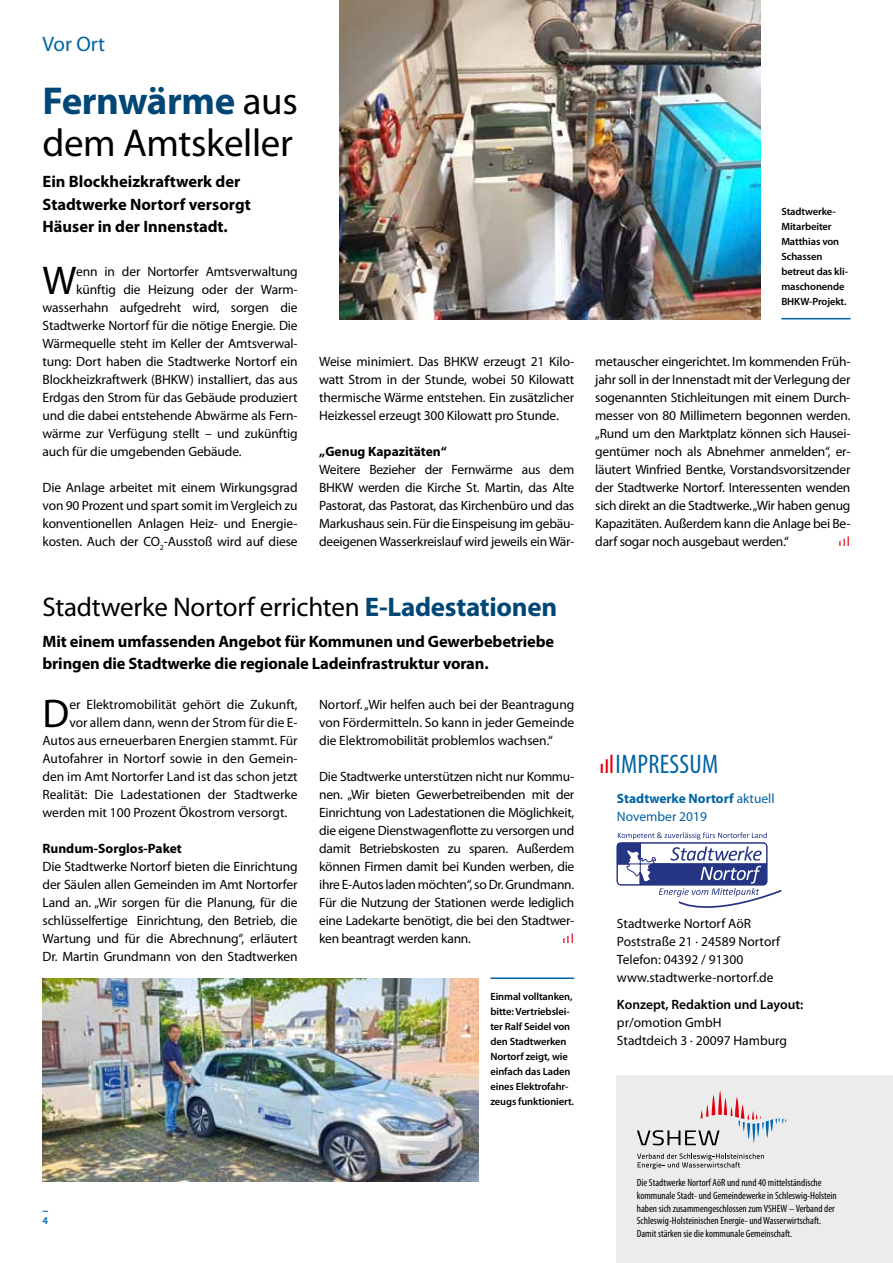
<style>
.page{position:relative;width:893px;height:1263px;background:#fff}
.page>*{position:absolute;margin:0;border:0;box-sizing:border-box;transform-origin:0 0}
.t1{font:40.2px "Myriad Pro";color:#000}
.t2{font:39px/42px "Myriad Pro";letter-spacing:-.01em;color:#000}
.t3{font:27px "Myriad Pro";letter-spacing:-.01em;color:#000}
.t4{font:condensed 27px "Myriad Pro";color:#0063a3}
.t5{font:21px "Myriad Pro";color:#0063a3}
.t6{font:700 16.5px/22.5px "Myriad Pro";letter-spacing:-.01em;color:#000}
.t7{font:13.5px/18px "Myriad Pro";letter-spacing:-.01em;color:#000;text-align:justify}
.t8{font:700 13.5px "Myriad Pro";color:#000}
.t9{font:13.5px/18px "Myriad Pro";color:#0063a3}
.t10{font:600 13.5px "Myriad Pro";color:#000}
.t11{font:condensed 10.5px/12.8px "Myriad Pro";color:#000}
.t12{font:600 10.5px/15px "Myriad Pro";letter-spacing:-.01em;color:#000}
.t13{font:600 10.5px "Myriad Pro";color:#0063a3}
.t14{font:6.75px "Myriad Pro";color:#e3000f;scale:2 1}
.s1{font-weight:700;color:#004776}
.s2{font-size:10.2px}
.s3{font-size:13.5px}
.s4{font-size:13.2px;color:#e3000f}
.s5{font-size:19.8px;color:#e3000f}
.s6{font-size:26.4px;color:#e3000f}
.s7{font-weight:700}
</style>
<div class="page">
<div style="left:617px;top:1076px;width:276px;height:187px;background:#ececed"></div>
<svg style="left:637px;top:1153px;width:127px;height:16px"></svg>
<svg style="left:637px;top:1090px;width:149px;height:55px"></svg>
<svg style="left:617px;top:832px;width:165px;height:76px"></svg>
<hr style="left:490px;top:977px;width:84px;height:2px;background:#0063a3">
<hr style="left:781px;top:318px;width:69px;height:1px;background:#0063a3">
<img style="left:43px;top:978px;width:435px;height:204px">
<img style="left:340px;top:0;width:420px;height:320px">
<h3 class="t5" style="left:43px;top:31px;width:64px">Vor Ort</h3>
<h2 class="t2" style="left:43px;top:80px;width:257px"><span class="s1">Fernwärme</span> aus dem Amtskeller</h2>
<p class="t6" style="left:43px;top:170px;width:210px">Ein Blockheizkraftwerk der<br>Stadtwerke Nortorf versorgt<br>Häuser in der Innenstadt.</p>
<h1 class="t1" style="left:43px;top:255px;width:36px">W</h1>
<p class="t7" style="left:76px;top:262px;width:223px">enn in der Nortorfer Amtsverwaltung</p>
<p class="t7" style="left:76px;top:280px;width:223px">künftig die Heizung oder der Warm-</p>
<p class="t7" style="left:43px;top:298px;width:257px">wasserhahn aufgedreht wird, sorgen die</p>
<p class="t7" style="left:43px;top:316px;width:257px">Stadtwerke Nortorf für die nötige Energie. Die</p>
<p class="t7" style="left:43px;top:334px;width:257px">Wärmequelle steht im Keller der Amtsverwal-</p>
<p class="t7" style="left:43px;top:352px;width:257px">tung: Dort haben die Stadtwerke Nortorf ein</p>
<p class="t7" style="left:43px;top:370px;width:257px">Blockheizkraftwerk (BHKW) installiert, das aus</p>
<p class="t7" style="left:43px;top:388px;width:257px">Erdgas den Strom für das Gebäude produziert</p>
<p class="t7" style="left:43px;top:406px;width:257px">und die dabei entstehende Abwärme als Fern-</p>
<p class="t7" style="left:43px;top:424px;width:257px">wärme zur Verfügung stellt – und zukünftig</p>
<p class="t7" style="left:43px;top:442px;width:201px">auch für die umgebenden Gebäude.</p>
<p class="t7" style="left:43px;top:478px;width:257px">Die Anlage arbeitet mit einem Wirkungsgrad von 90 Prozent und spart somit im Vergleich zu konventionellen Anlagen Heiz- und Energie&shy;kosten. Auch der CO<sub>2</sub>-Ausstoß wird auf diese</p>
<p class="t7" style="left:319px;top:352px;width:257px">Weise minimiert. Das BHKW erzeugt 21 Kilo&shy;watt Strom in der Stunde, wobei 50 Kilowatt thermische Wärme entstehen. Ein zusätzlicher Heizkessel erzeugt 300 Kilowatt pro Stunde.</p>
<p class="t8" style="left:319px;top:443px;width:129px">„Genug Kapazitäten“</p>
<p class="t7" style="left:319px;top:460px;width:257px">Weitere Bezieher der Fernwärme aus dem BHKW werden die Kirche St. Martin, das Alte Pastorat, das Pastorat, das Kirchenbüro und das Markushaus sein. Für die Einspeisung im gebäu&shy;deeigenen Wasserkreislauf wird jeweils ein Wär-</p>
<h3 class="t3" style="left:43px;top:590px;width:516px">Stadtwerke Nortorf errichten <span class="s1">E-Ladestationen</span></h3>
<p class="t6" style="left:43px;top:629px;width:513px">Mit einem umfassenden Angebot für Kommunen und Gewerbebetriebe bringen die Stadtwerke die regionale Ladeinfrastruktur voran.</p>
<h1 class="t1" style="left:43px;top:688px;width:28px">D</h1>
<p class="t7" style="left:69px;top:695px;width:230px">er Elektromobilität gehört die Zukunft,</p>
<p class="t7" style="left:69px;top:713px;width:230px">vor allem dann, wenn der Strom für die E-</p>
<p class="t7" style="left:43px;top:731px;width:257px">Autos aus erneuerbaren Energien stammt. Für</p>
<p class="t7" style="left:43px;top:749px;width:257px">Autofahrer in Nortorf sowie in den Gemein-</p>
<p class="t7" style="left:43px;top:767px;width:257px">den im Amt Nortorfer Land ist das schon jetzt</p>
<p class="t7" style="left:43px;top:785px;width:257px">Realität: Die Ladestationen der Stadtwerke</p>
<p class="t7" style="left:43px;top:803px;width:246px">werden mit 100 Prozent Ökostrom versorgt.</p>
<p class="t8" style="left:43px;top:840px;width:141px">Rundum-Sorglos-Paket</p>
<p class="t7" style="left:43px;top:857px;width:257px">Die Stadtwerke Nortorf bieten die Einrichtung der Säulen allen Gemeinden im Amt Nortorfer Land an. „Wir sorgen für die Planung, für die schlüsselfertige Einrichtung, den Betrieb, die Wartung und für die Abrechnung“, erläutert Dr. Martin Grundmann von den Stadtwerken</p>
<p class="t7" style="left:319px;top:695px;width:257px">Nortorf. „Wir helfen auch bei der Beantragung von Fördermitteln. So kann in jeder Gemeinde die Elektromobilität problemlos wachsen.“</p>
<p class="t7" style="left:319px;top:767px;width:257px">Die Stadtwerke unterstützen nicht nur Kommu&shy;nen. „Wir bieten Gewerbetreibenden mit der Einrichtung von Ladestationen die Möglichkeit, die eigene Dienstwagenflotte zu versorgen und damit Betriebskosten zu sparen. Außerdem können Firmen damit bei Kunden werben, die ihre E-Autos laden möchten“, so Dr. Grundmann.<br>Für die Nutzung der Stationen werde lediglich eine Ladekarte benötigt, die bei den Stadtwer&shy;ken beantragt werden kann.</p>
<p class="t14" style="left:562px;top:937px;width:7px">l<span class="s2">l</span> <span class="s3">l</span></p>
<p class="t12" style="left:490px;top:989px;width:85px">Einmal volltanken, bitte: Vertriebslei&shy;ter Ralf Seidel von den Stadtwerken<br>Nortorf zeigt, wie einfach das Laden eines Elektrofahr&shy;zeugs funktioniert.</p>
<p class="t12" style="left:781px;top:204px;width:68px">Stadtwerke-<br>Mitarbeiter<br>Matthias von<br>Schassen betreut das kli&shy;maschonende<br>BHKW-Projekt.</p>
<p class="t7" style="left:595px;top:352px;width:257px">metauscher eingerichtet. Im kommenden Früh&shy;jahr soll in der Innenstadt mit der Verlegung der sogenannten Stichleitungen mit einem Durch&shy;messer von 80 Millimetern begonnen werden. „Rund um den Marktplatz können sich Hausei&shy;gentümer noch als Abnehmer anmelden“, er&shy;läutert Winfried Bentke, Vorstandsvorsitzender der Stadtwerke Nortorf. Interessenten wenden sich direkt an die Stadtwerke. „Wir haben genug Kapazitäten. Außerdem kann die Anlage bei Be&shy;darf sogar noch ausgebaut werden.“</p>
<p class="t14" style="left:838px;top:540px;width:7px">l<span class="s2">l</span> <span class="s3">l</span></p>
<h3 class="t4" style="left:600px;top:748px;width:118px"><span class="s4">l</span><span class="s5">l</span><span class="s6">l</span>impressum</h3>
<p class="t9" style="left:617px;top:789px;width:159px"><span class="s7">Stadtwerke Nortorf</span> aktuell<br>November 2019</p>
<p class="t7" style="left:617px;top:914px;width:165px;text-align:left">Stadtwerke Nortorf AöR<br>Poststraße 21 · 24589 Nortorf<br>Telefon: 04392 / 91300 www.stadtwerke-nortorf.de</p>
<p class="t10" style="left:617px;top:995px;width:188px">Konzept, Redaktion und Layout:</p>
<p class="t7" style="left:617px;top:1013px;width:172px">pr/omotion GmbH<br>Stadtdeich 3 · 20097 Hamburg</p>
<p class="t13" style="left:43px;top:1213px;width:7px">4</p>
<p class="t11" style="left:637px;top:1176px;width:201px">Die Stadtwerke Nortorf AöR und rund 40 mittelständische kommunale Stadt- und Gemeindewerke in Schleswig-Holstein haben sich zusammengeschlossen zum VSHEW – Verband der Schleswig-Holsteinischen Energie- und Wasserwirtschaft.<br>Damit stärken sie die kommunale Gemeinschaft.</p>
</div>
